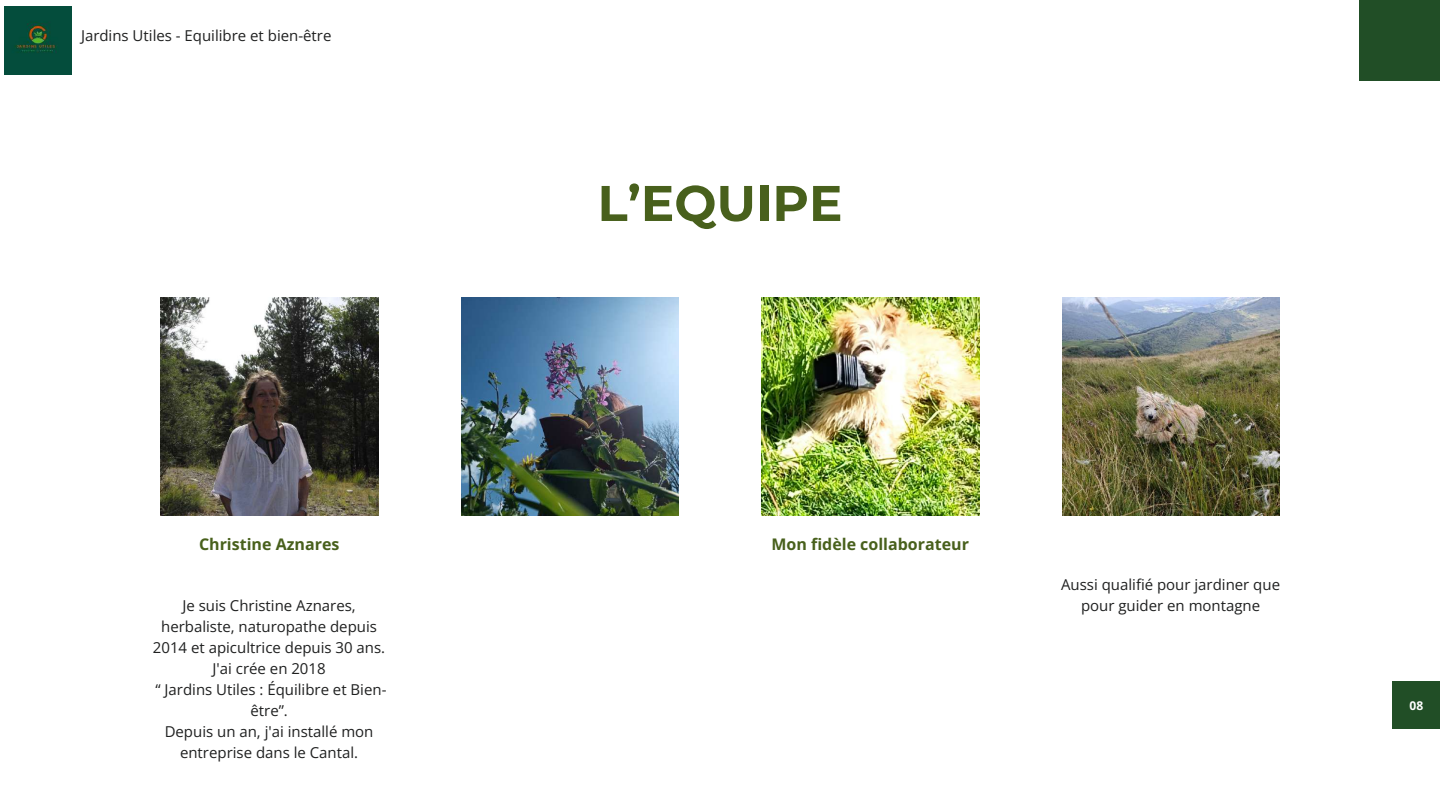
<style>
.page{position:relative;width:1440px;height:810px;background:#fff}
.page>*{position:absolute;margin:0;border:0;box-sizing:border-box;transform-origin:0 0}
.t1{font:700 50px "Montserrat";color:#48601c}
.t2{font:700 16px "Open Sans";color:#48601c}
.t3{font:15px/21px "Open Sans";color:#1f2020;text-align:center}
.t4{font:700 12px "Open Sans";color:#fff}
</style>
<div class="page">
<div style="left:1393px;top:682px;width:47px;height:47px;background:#214e26"></div>
<div style="left:1359px;top:0;width:81px;height:81px;background:#214e26"></div>
<img style="left:161px;top:298px;width:217px;height:217px">
<img style="left:461px;top:298px;width:218px;height:217px">
<img style="left:762px;top:298px;width:217px;height:217px">
<img style="left:1062px;top:298px;width:218px;height:217px">
<img style="left:4px;top:7px;width:68px;height:67px">
<p class="t3" style="left:81px;top:24px;width:252px">Jardins Utiles - Equilibre et bien-être</p>
<p class="t2" style="left:199px;top:533px;width:142px">Christine Aznares</p>
<p class="t3" style="left:153px;top:595px;width:235px">Je suis Christine Aznares, herbaliste, naturopathe depuis<br>2014 et apicultrice depuis 30 ans.<br>J'ai crée en 2018<br>“ Jardins Utiles : Équilibre et Bien&shy;être”.<br>Depuis un an, j'ai installé mon entreprise dans le Cantal.</p>
<h1 class="t1" style="left:597px;top:173px;width:247px">L’EQUIPE</h1>
<p class="t2" style="left:772px;top:533px;width:199px">Mon fidèle collaborateur</p>
<p class="t3" style="left:1061px;top:574px;width:220px">Aussi qualifié pour jardiner que pour guider en montagne</p>
<p class="t4" style="left:1410px;top:697px;width:15px">08</p>
</div>
